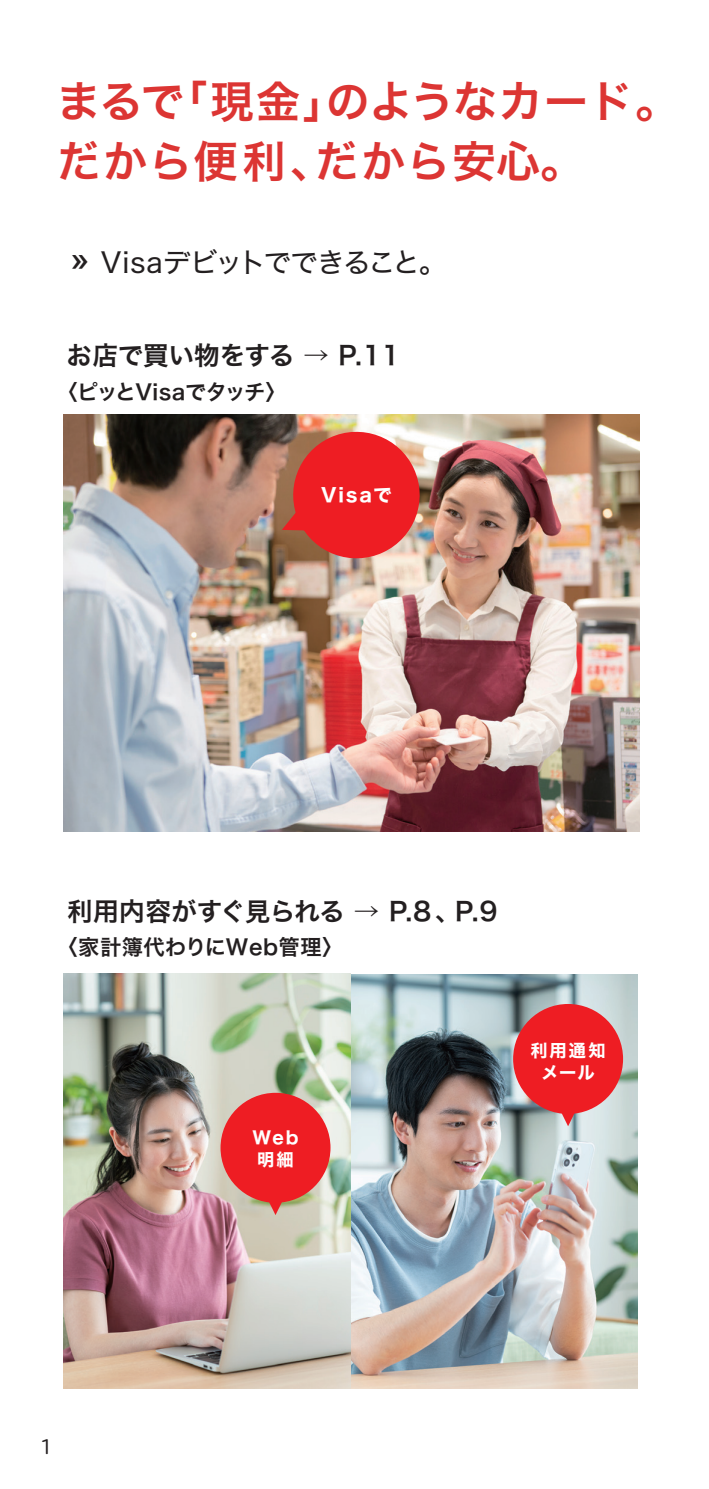
<style>
.page{position:relative;width:709px;height:1489px;background:#fff}
.page>*{position:absolute;margin:0;border:0;box-sizing:border-box;transform-origin:0 0}
.t1{font:44px/60.5px "Hira Kaku Std W6";letter-spacing:.035em;color:#dc3533}
.t2{font:28px "Hira Kaku Std W4";letter-spacing:-.045em;color:#231f20}
.t3{font:25.75px "Hira Kaku Std W6";letter-spacing:-.01em;color:#231f20}
.t4{font:21.25px "Hira Kaku Std W6";letter-spacing:.015em;color:#231f20}
.t5{font:21.25px "Hira Kaku Std W6";letter-spacing:-.035em;color:#231f20}
.t6{font:19.5px "Hiragino UD Sans R Std W4";color:#231f20}
.t7{font:18.75px "Hira Kaku Std W7";letter-spacing:.1em;color:#fff}
.t8{font:17.25px/22.2px "Hira Kaku Std W7";letter-spacing:.115em;color:#fff;text-align:center}
.s1{font-size:36.75px}
</style>
<div class="page">
<img style="left:350px;top:974px;width:287px;height:413px">
<img style="left:63px;top:973px;width:287px;height:414px">
<img style="left:63px;top:415px;width:576px;height:416px">
<svg style="left:282px;top:423px;width:146px;height:144px;background:#db524c"></svg>
<div style="left:513px;top:1003px;width:110px;height:110px;background:#ee1d23;border-radius:50%"></div>
<svg style="left:557px;top:1112px;width:21px;height:14px"></svg>
<div style="left:220px;top:1092px;width:110px;height:110px;background:#ee1d23;border-radius:50%"></div>
<svg style="left:265px;top:1201px;width:21px;height:13px"></svg>
<h1 class="t1" style="left:56px;top:72px;width:624px">まるで「現金」のようなカード。だから便利、だから安心。</h1>
<p class="t2" style="left:71px;top:241px;width:377px"><span class="s1">»</span> Visaデビットでできること。</p>
<p class="t3" style="left:67px;top:335px;width:335px">お店で買い物をする → P.11</p>
<p class="t5" style="left:56px;top:375px;width:232px">〈ピッとVisaでタッチ〉</p>
<p class="t7" style="left:321px;top:480px;width:72px">Visaで</p>
<p class="t3" style="left:67px;top:891px;width:432px">利用内容がすぐ見られる → P.8 、P.9</p>
<p class="t4" style="left:56px;top:930px;width:288px">〈家計簿代わりにWeb管理〉</p>
<p class="t8" style="left:252px;top:1127px;width:48px;text-align:left">Web明細</p>
<p class="t8" style="left:530px;top:1039px;width:77px">利用通知メール</p>
<p class="t6" style="left:41px;top:1431px;width:13px">1</p>
</div>
